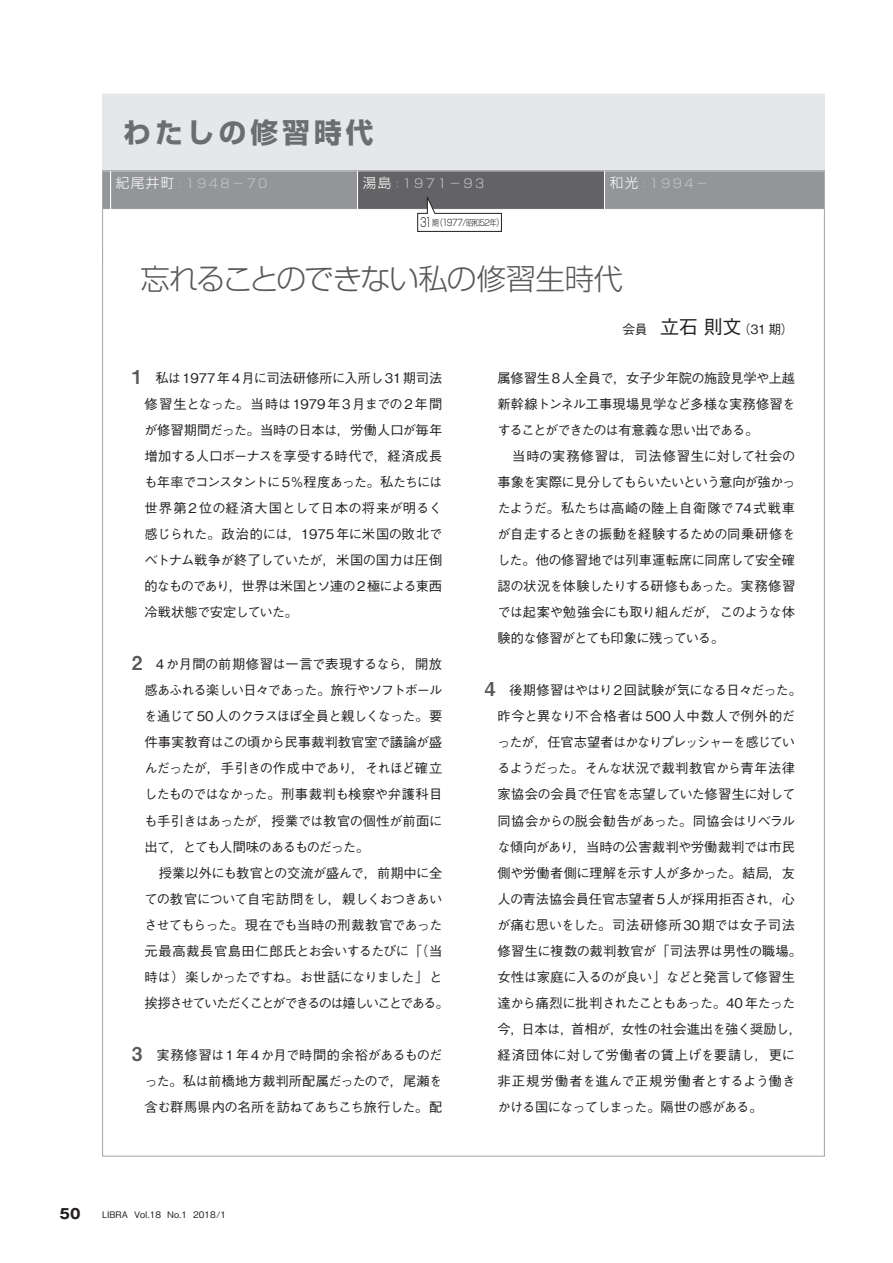
<style>
.page{position:relative;width:893px;height:1263px;background:#fff}
.page>*{position:absolute;margin:0;border:0;box-sizing:border-box;transform-origin:0 0}
.t1{font:300 29.1px "Shin Go Pro";letter-spacing:-.04em;color:#57585a}
.t2{font:700 27.6px "Shin Go Pro";letter-spacing:.15em;color:#6c6d70}
.t3{font:700 13.8px "Gothic MB101 Pro";color:#231f20}
.t4{font:500 13.35px/26.1px "Gothic BBB Pro";letter-spacing:-.04em;color:#231f20;text-align:justify}
.t5{font:500 13.35px "Gothic BBB Pro";letter-spacing:-.015em;color:#231f20}
.t6{font:500 13.35px "Gothic BBB Pro";letter-spacing:-.07em;color:#231f20}
.t7{font:500 13.35px "Gothic BBB Pro";letter-spacing:-.09em;color:#231f20}
.t8{font:500 13.35px "Gothic BBB Pro";letter-spacing:-.13em;color:#231f20}
.t9{font:500 13.35px "Gothic BBB Pro";letter-spacing:-.085em;color:#231f20}
.t10{font:500 13.35px "Gothic BBB Pro";letter-spacing:-.08em;color:#231f20}
.t11{font:500 13.35px "Gothic BBB Pro";letter-spacing:-.065em;color:#231f20}
.t12{font:500 13.35px "Gothic BBB Pro";letter-spacing:-.06em;color:#231f20}
.t13{font:500 13.35px "Gothic BBB Pro";letter-spacing:.04em;color:#231f20}
.t14{font:500 13.35px "Gothic BBB Pro";letter-spacing:-.01em;color:#231f20}
.t15{font:500 13.35px "Gothic BBB Pro";letter-spacing:.015em;color:#231f20}
.t16{font:500 13.35px "Gothic BBB Pro";letter-spacing:-.02em;color:#231f20}
.t17{font:500 12.75px "Gothic BBB Pro";color:#231f20}
.t18{font:300 12.15px "Shin Go Pro";letter-spacing:.2em;color:#c7c8ca}
.t19{font:300 9.15px "Shin Go Pro";color:#231f20;scale:.85 1}
.t20{font:500 9px "Gothic BBB Pro";color:#231f20}
.t21{font:300 8.55px "Shin Go Pro";letter-spacing:-.05em;color:#231f20;scale:.8 1}
.s1{font-size:13.65px;color:#fff}
.s2{font-size:9.6px}
.s3{font-size:12.3px}
.s4{font-size:8.55px}
.s5{font-family:"Midashi Go Pro MB31";font-weight:400;font-size:19.2px;color:#57585a}
.s6{font-size:19.2px}
</style>
<div class="page">
<div style="left:102px;top:94px;width:723px;height:76px;background:#e6e7e9"></div>
<svg style="left:104px;top:172px;width:6px;height:37px"></svg>
<div style="left:111px;top:171px;width:247px;height:38px;background:#939598"></div>
<div style="left:358px;top:171px;width:246px;height:38px;background:#636366"></div>
<div style="left:357px;top:171px;width:248px;height:39px;border:1px solid #fff"></div>
<div style="left:604px;top:172px;width:219px;height:38px;background:#939598"></div>
<svg style="left:417px;top:197px;width:85px;height:35px"></svg>
<h2 class="t2" style="left:123px;top:111px;width:252px">わたしの修習時代</h2>
<p class="t18" style="left:116px;top:173px;width:153px"><span class="s1">紀尾井町</span><span class="s2">：</span>1948－70</p>
<p class="t18" style="left:363px;top:173px;width:123px"><span class="s1">湯島</span><span class="s2">：</span>1971－93</p>
<p class="t18" style="left:610px;top:173px;width:100px"><span class="s1">和光</span><span class="s2">：</span>1994－</p>
<p class="t19" style="left:420px;top:215px;width:100px"><span class="s3">31</span><span class="s4">期</span>（1977/<span class="s4">昭和52年</span>）</p>
<h1 class="t1" style="left:140px;top:255px;width:485px">忘れることのできない私の修習生時代</h1>
<p class="t21" style="left:208px;top:264px;width:14px">11</p>
<p class="t21" style="left:315px;top:264px;width:14px">21</p>
<p class="t21" style="left:422px;top:264px;width:14px">31</p>
<p class="t21" style="left:530px;top:264px;width:14px">41</p>
<p class="t4" style="left:144px;top:363px;width:300px;text-indent:-13px"><span class="s5">1</span>　私は1977年4月に司法研修所に入所し31期司法修習生となった。当時は1979年3月までの2年間が修習期間だった。当時の日本は，労働人口が毎年増加する人口ボーナスを享受する時代で，経済成長も年率でコンスタントに 5％程度あった。私たちには世界第2位の経済大国として日本の将来が明るく感じられた。政治的には，1975年に米国の敗北でベトナム戦争が終了していたが，米国の国力は圧倒的なものであり，世界は米国とソ連の 2極による東西冷戦状態で安定していた。</p>
<p class="t4" style="left:132px;top:649px;width:312px"><span class="s5">2</span>　4か月間の前期修習は一言で表現するなら，開放</p>
<p class="t9" style="left:144px;top:679px;width:299px">感あふれる楽しい日々であった。旅行やソフトボール</p>
<p class="t10" style="left:144px;top:706px;width:299px">を通じて 50 人のクラスほぼ全員と親しくなった。要</p>
<p class="t5" style="left:145px;top:732px;width:299px">件事実教育はこの頃から民事裁判教官室で議論が盛</p>
<p class="t6" style="left:144px;top:758px;width:299px">んだったが，手引きの作成中であり，それほど確立</p>
<p class="t4" style="left:144px;top:780px;width:300px">したものではなかった。刑事裁判も検察や弁護科目</p>
<p class="t4" style="left:144px;top:806px;width:300px">も手引きはあったが，授業では教官の個性が前面に</p>
<p class="t7" style="left:144px;top:836px;width:226px">出て，とても人間味のあるものだった。</p>
<p class="t4" style="left:132px;top:858px;width:312px">　　授業以外にも教官との交流が盛んで，前期中に全</p>
<p class="t12" style="left:144px;top:888px;width:299px">ての教官について自宅訪問をし，親しくおつきあい</p>
<p class="t4" style="left:144px;top:910px;width:300px">させてもらった。現在でも当時の刑裁教官であった</p>
<p class="t13" style="left:145px;top:940px;width:299px">元最高裁長官島田仁郎氏とお会いするたびに「（当</p>
<p class="t6" style="left:144px;top:966px;width:299px">時は）楽しかったですね。お世話になりました」と</p>
<p class="t8" style="left:144px;top:992px;width:306px">挨拶させていただくことができるのは嬉しいことである。</p>
<p class="t4" style="left:144px;top:1040px;width:300px;text-indent:-13px"><span class="s5">3</span>　実務修習は1年4か月で時間的余裕があるものだった。私は前橋地方裁判所配属だったので，尾瀬を含む群馬県内の名所を訪ねてあちこち旅行した。配</p>
<p class="t3" style="left:60px;top:1202px;width:22px">50</p>
<p class="t20" style="left:102px;top:1207px;width:126px">LIBRA Vol.18 No.1 2018/1</p>
<p class="t17" style="left:622px;top:319px;width:173px">会員　<span class="s6">立石 則文</span>（31 期）</p>
<p class="t14" style="left:497px;top:367px;width:299px">属修習生8人全員で，女子少年院の施設見学や上越</p>
<p class="t5" style="left:497px;top:393px;width:299px">新幹線トンネル工事現場見学など多様な実務修習を</p>
<p class="t7" style="left:497px;top:419px;width:263px">することができたのは有意義な思い出である。</p>
<p class="t15" style="left:485px;top:445px;width:312px">　　当時の実務修習は，司法修習生に対して社会の</p>
<p class="t11" style="left:497px;top:471px;width:299px">事象を実際に見分してもらいたいという意向が強かっ</p>
<p class="t16" style="left:497px;top:497px;width:299px">たようだ。私たちは高崎の陸上自衛隊で74式戦車</p>
<p class="t4" style="left:497px;top:519px;width:299px">が自走するときの振動を経験するための同乗研修を</p>
<p class="t4" style="left:497px;top:545px;width:300px">した。他の修習地では列車運転席に同席して安全確</p>
<p class="t4" style="left:497px;top:571px;width:299px">認の状況を体験したりする研修もあった。実務修習</p>
<p class="t4" style="left:497px;top:597px;width:299px">では起案や勉強会にも取り組んだが，このような体</p>
<p class="t4" style="left:497px;top:623px;width:228px">験的な修習がとても印象に残っている。</p>
<p class="t4" style="left:497px;top:675px;width:306px;text-align:left;text-indent:-13px"><span class="s5">4</span>　後期修習はやはり2 回試験が気になる日々だった。昨今と異なり不合格者は500人中数人で例外的だったが，任官志望者はかなりプレッシャーを感じているようだった。そんな状況で裁判教官から青年法律家協会の会員で任官を志望していた修習生に対して同協会からの脱会勧告があった。同協会はリベラルな傾向があり，当時の公害裁判や労働裁判では市民側や労働者側に理解を示す人が多かった。結局，友人の青法協会員任官志望者5人が採用拒否され，心が痛む思いをした。司法研修所30期では女子司法修習生に複数の裁判教官が「司法界は男性の職場。女性は家庭に入るのが良い」などと発言して修習生達から痛烈に批判されたこともあった。40年たった今，日本は，首相が，女性の社会進出を強く奨励し，経済団体に対して労働者の賃上げを要請し，更に非正規労働者を進んで正規労働者とするよう働きかける国になってしまった。隔世の感がある。</p>
</div>
